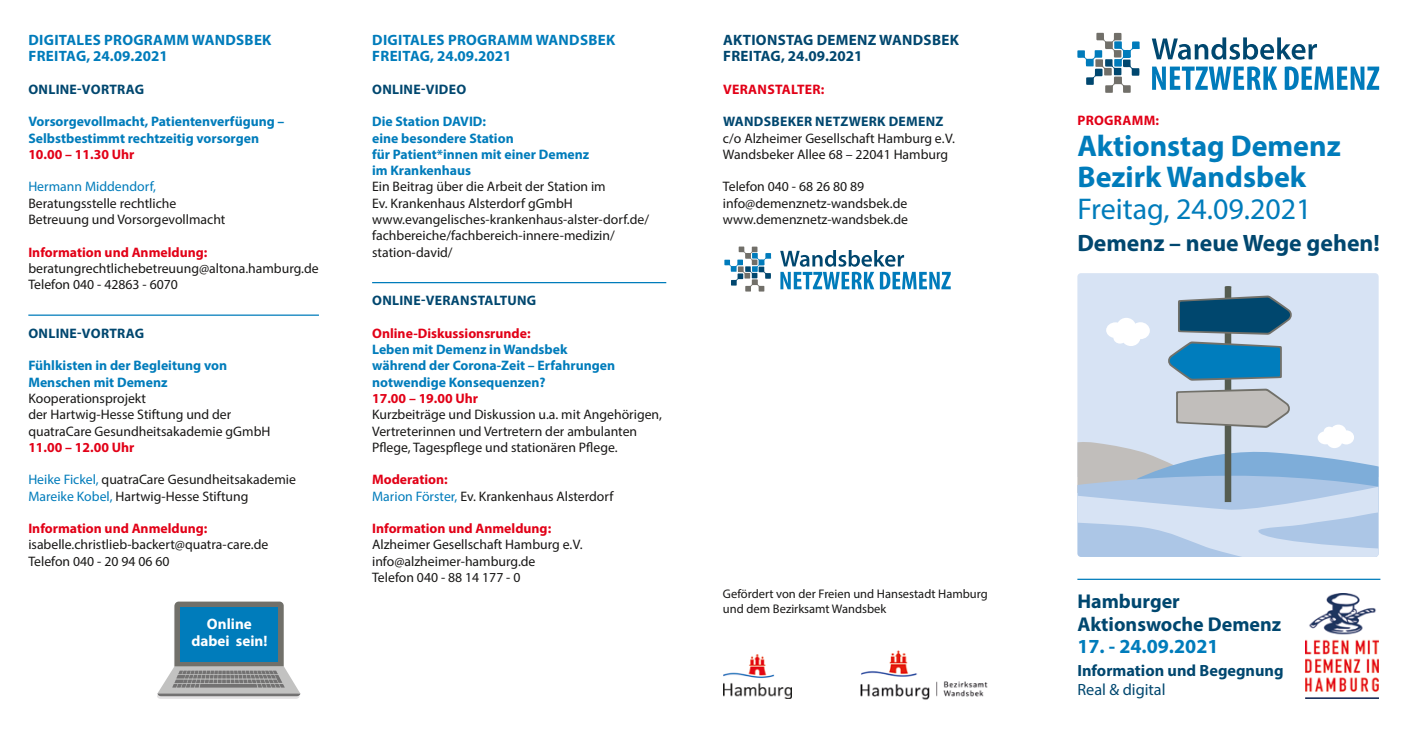
<style>
.page{position:relative;width:1407px;height:745px;background:#fff}
.page>*{position:absolute;margin:0;border:0;box-sizing:border-box;transform-origin:0 0}
.t1{font:700 30px/31.2px "Myriad Pro";color:#007cbb}
.t2{font:30px "Myriad Pro";color:#007cbb}
.t3{font:700 23.75px "Myriad Pro";color:#00476f}
.t4{font:700 20px/22.5px "Myriad Pro";color:#00476f}
.t5{font:700 20px "Myriad Pro";color:#007cbb}
.t6{font:700 16.25px "Myriad Pro";color:#00476f}
.t7{font:16.25px "Myriad Pro";color:#00476f}
.t8{font:700 15.12px/17.9px "Myriad Pro";color:#fff;text-align:center}
.t9{font:700 15px/16.2px "Myriad Pro";letter-spacing:.02em;color:#007cbb}
.t10{font:700 15px/16.2px "Myriad Pro";letter-spacing:.02em;color:#00476f}
.t11{font:13.75px/16.2px "Myriad Pro";color:#181716}
.t12{font:700 13.75px/16.2px "Myriad Pro";color:#007cbb}
.t13{font:700 13.75px "Myriad Pro";color:#e20017}
.t14{font:700 13.75px "Myriad Pro";letter-spacing:.02em;color:#00476f}
.t15{font:700 13.75px "Myriad Pro";letter-spacing:.02em;color:#e20017}
.t16{font:13.75px "Myriad Pro";color:#007cbb}
.t17{font:12.5px/15px "Myriad Pro";color:#181716}
.s1{color:#007cbb}
.s2{font-weight:700;color:#e20017}
</style>
<div class="page">
<hr style="left:372px;top:282px;width:294px;height:1px;background:#007cbb">
<hr style="left:28px;top:314px;width:291px;height:1px;background:#007cbb">
<hr style="left:1077px;top:578px;width:303px;height:1px;background:#007cbb">
<img style="left:723px;top:654px;width:68px;height:44px">
<img style="left:1306px;top:593px;width:72px;height:105px">
<svg style="left:1077px;top:33px;width:63px;height:60px"></svg>
<svg style="left:1152px;top:66px;width:125px;height:24px"></svg>
<svg style="left:1284px;top:66px;width:95px;height:24px"></svg>
<svg style="left:1152px;top:37px;width:165px;height:23px"></svg>
<svg style="left:724px;top:246px;width:47px;height:45px"></svg>
<svg style="left:780px;top:250px;width:171px;height:39px"></svg>
<img style="left:860px;top:650px;width:128px;height:50px">
<div style="left:1077px;top:273px;width:301px;height:13px;background:#d7e3f4"></div>
<svg style="left:1077px;top:286px;width:301px;height:270px;background:#b6cbe0"></svg>
<svg style="left:157px;top:602px;width:143px;height:96px"></svg>
<p class="t9" style="left:28px;top:31px;width:244px">DIGITALES PROGRAMM WANDSBEK<br>FREITAG, 24.09.2021</p>
<p class="t14" style="left:28px;top:80px;width:117px">ONLINE-VORTRAG</p>
<p class="t12" style="left:28px;top:113px;width:258px">Vorsorgevollmacht, Patientenverfügung –<br>Selbstbestimmt rechtzeitig vorsorgen</p>
<p class="t13" style="left:28px;top:145px;width:108px">10.00 – 11.30 Uhr</p>
<p class="t16" style="left:28px;top:178px;width:129px">Hermann Middendorf,</p>
<p class="t11" style="left:28px;top:195px;width:199px">Beratungsstelle rechtliche<br>Betreuung und Vorsorgevollmacht</p>
<p class="t13" style="left:28px;top:243px;width:181px">Information und Anmeldung:</p>
<p class="t11" style="left:28px;top:260px;width:292px">beratungrechtlichebetreuung@altona.hamburg.de<br>Telefon 040 - 42863 - 6070</p>
<p class="t14" style="left:28px;top:324px;width:117px">ONLINE-VORTRAG</p>
<p class="t12" style="left:28px;top:357px;width:200px">Fühlkisten in der Begleitung von<br>Menschen mit Demenz</p>
<p class="t11" style="left:28px;top:390px;width:244px">Kooperationsprojekt<br>der Hartwig-Hesse Stiftung und der quatraCare Gesundheitsakademie gGmbH</p>
<p class="t13" style="left:28px;top:438px;width:108px">11.00 – 12.00 Uhr</p>
<p class="t11" style="left:28px;top:471px;width:269px"><span class="s1">Heike Fickel,</span> quatraCare Gesundheitsakademie<br><span class="s1">Mareike Kobel,</span> Hartwig-Hesse Stiftung</p>
<p class="t13" style="left:28px;top:519px;width:181px">Information und Anmeldung:</p>
<p class="t11" style="left:28px;top:536px;width:242px">isabelle.christlieb-backert@quatra-care.de<br>Telefon 040 - 20 94 06 60</p>
<p class="t8" style="left:191px;top:613px;width:77px">Online dabei sein!</p>
<p class="t9" style="left:372px;top:31px;width:244px">DIGITALES PROGRAMM WANDSBEK<br>FREITAG, 24.09.2021</p>
<p class="t14" style="left:372px;top:80px;width:96px">ONLINE-VIDEO</p>
<p class="t12" style="left:372px;top:113px;width:219px">Die Station DAVID:<br>eine besondere Station<br>für Patient*innen mit einer Demenz im Krankenhaus</p>
<p class="t11" style="left:372px;top:178px;width:278px">Ein Beitrag über die Arbeit der Station im<br>Ev. Krankenhaus Alsterdorf gGmbH www.evangelisches-krankenhaus-alster-dorf.de/ fachbereiche/fachbereich-innere-medizin/ station-david/</p>
<p class="t14" style="left:372px;top:291px;width:166px">ONLINE-VERANSTALTUNG</p>
<p class="t13" style="left:372px;top:324px;width:160px">Online-Diskussionsrunde:</p>
<p class="t12" style="left:372px;top:341px;width:245px">Leben mit Demenz in Wandsbek während der Corona-Zeit – Erfahrungen notwendige Konsequenzen?</p>
<p class="t13" style="left:372px;top:389px;width:108px">17.00 – 19.00 Uhr</p>
<p class="t11" style="left:372px;top:406px;width:291px">Kurzbeiträge und Diskussion u.a. mit Angehörigen,<br>Vertreterinnen und Vertretern der ambulanten<br>Pflege, Tagespflege und stationären Pflege.</p>
<p class="t11" style="left:372px;top:471px;width:243px"><span class="s2">Moderation:<br></span><span class="s1">Marion Förster,</span> Ev. Krankenhaus Alsterdorf</p>
<p class="t13" style="left:372px;top:519px;width:181px">Information und Anmeldung:</p>
<p class="t11" style="left:372px;top:536px;width:212px">Alzheimer Gesellschaft Hamburg e.V. info@alzheimer-hamburg.de<br>Telefon 040 - 88 14 177 - 0</p>
<p class="t10" style="left:723px;top:31px;width:237px">AKTIONSTAG DEMENZ WANDSBEK<br>FREITAG, 24.09.2021</p>
<p class="t15" style="left:723px;top:80px;width:103px">VERANSTALTER:</p>
<p class="t14" style="left:723px;top:113px;width:222px">WANDSBEKER NETZWERK DEMENZ</p>
<p class="t11" style="left:723px;top:130px;width:233px">c/o Alzheimer Gesellschaft Hamburg e.V.<br>Wandsbeker Allee 68 – 22041 Hamburg</p>
<p class="t11" style="left:723px;top:178px;width:186px">Telefon 040 - 68 26 80 89 info@demenznetz-wandsbek.de www.demenznetz-wandsbek.de</p>
<p class="t17" style="left:723px;top:586px;width:266px">Gefördert von der Freien und Hansestadt Hamburg und dem Bezirksamt Wandsbek</p>
<p class="t15" style="left:1077px;top:111px;width:83px">PROGRAMM:</p>
<h1 class="t1" style="left:1077px;top:129px;width:265px">Aktionstag Demenz<br>Bezirk Wandsbek</h1>
<h1 class="t2" style="left:1077px;top:190px;width:236px">Freitag, 24.09.2021</h1>
<h2 class="t3" style="left:1077px;top:227px;width:304px">Demenz – neue Wege gehen!</h2>
<h3 class="t4" style="left:1077px;top:589px;width:205px">Hamburger<br>Aktionswoche Demenz</h3>
<h3 class="t5" style="left:1077px;top:633px;width:143px">17. - 24.09.2021</h3>
<p class="t6" style="left:1077px;top:659px;width:208px">Information und Begegnung</p>
<p class="t7" style="left:1077px;top:679px;width:90px">Real &amp; digital</p>
</div>
